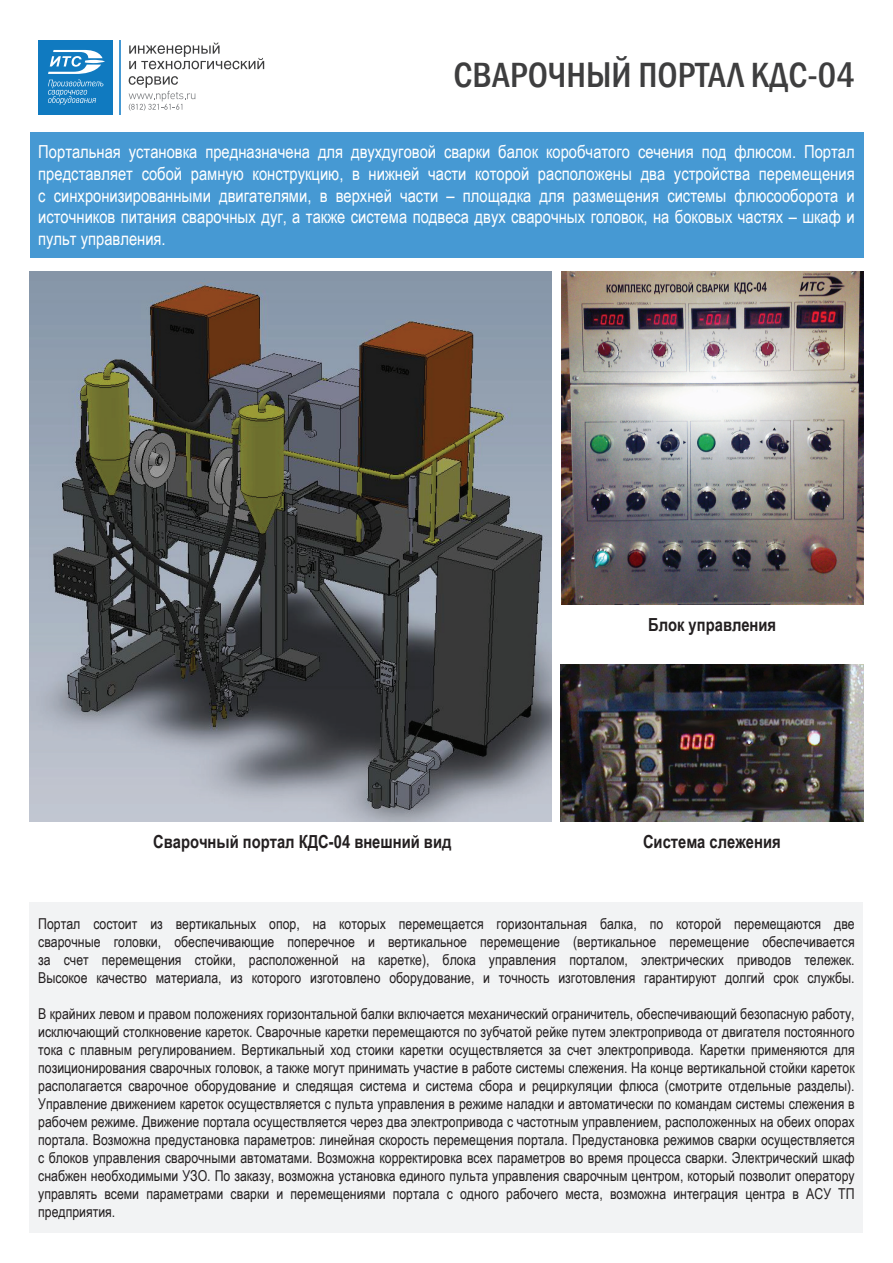
<style>
.page{position:relative;width:893px;height:1263px;background:#fff}
.page>*{position:absolute;margin:0;border:0;box-sizing:border-box;transform-origin:0 0}
.t1{font:500 condensed 36px "Franklin Gothic";color:#3e3e3f}
.t2{font:18px/21.6px "Arial Narrow";color:#fff;text-align:justify}
.t3{font:700 18px "Arial Narrow";color:#231f20}
.t4{font:15px/18px "Arial Narrow";color:#231f20;text-align:justify}
</style>
<div class="page">
<div style="left:38px;top:40px;width:75px;height:75px;background:#107ac0"></div>
<svg style="left:48px;top:80px;width:55px;height:25px"></svg>
<svg style="left:48px;top:50px;width:57px;height:24px"></svg>
<hr style="left:120px;top:40px;width:1px;height:75px;background:#4699d3">
<svg style="left:129px;top:42px;width:135px;height:27px"></svg>
<svg style="left:129px;top:76px;width:66px;height:35px"></svg>
<div style="left:30px;top:133px;width:833px;height:125px;background:#4699d3"></div>
<div style="left:30px;top:902px;width:833px;height:331px;background:#f2f3f4"></div>
<img style="left:30px;top:272px;width:522px;height:549px">
<img style="left:561px;top:271px;width:302px;height:333px">
<img style="left:560px;top:664px;width:303px;height:157px">
<h1 class="t1" style="left:454px;top:51px;width:403px">Сварочный портал КДС-04</h1>
<p class="t2" style="left:38px;top:141px;width:818px">Портальная установка предназначена для двухдуговой сварки балок коробчатого сечения под флюсом. Портал представляет собой рамную конструкцию, в нижней части которой расположены два устройства перемещения с синхронизированными двигателями, в верхней части – площадка для размещения системы флюсооборота и источников питания сварочных дуг, а также система подвеса двух сварочных головок, на боковых частях – шкаф и пульт управления.</p>
<p class="t3" style="left:648px;top:611px;width:130px">Блок управления</p>
<p class="t3" style="left:153px;top:827px;width:300px">Сварочный портал КДС-04 внешний вид</p>
<p class="t3" style="left:643px;top:827px;width:139px">Система слежения</p>
<p class="t4" style="left:38px;top:914px;width:818px">Портал состоит из вертикальных опор, на которых перемещается горизонтальная балка, по которой перемещаются две сварочные головки, обеспечивающие поперечное и вертикальное перемещение (вертикальное перемещение обеспечивается за счет перемещения стойки, расположенной на каретке), блока управления порталом, электрических приводов тележек.<br>Высокое качество материала, из которого изготовлено оборудование, и точность изготовления гарантируют долгий срок службы.</p>
<p class="t4" style="left:38px;top:1004px;width:818px">В крайних левом и правом положениях горизонтальной балки включается механический ограничитель, обеспечивающий безопасную работу, исключающий столкновение кареток. Сварочные каретки перемещаются по зубчатой рейке путем электропривода от двигателя постоянного тока с плавным регулированием. Вертикальный ход стоики каретки осуществляется за счет электропривода. Каретки применяются для позиционирования сварочных головок, а также могут принимать участие в работе системы слежения. На конце вертикальной стойки кареток располагается сварочное оборудование и следящая система и система сбора и рециркуляции флюса (смотрите отдельные разделы).<br>Управление движением кареток осуществляется с пульта управления в режиме наладки и автоматически по командам системы слежения в рабочем режиме. Движение портала осуществляется через два электропривода с частотным управлением, расположенных на обеих опорах портала. Возможна предустановка параметров: линейная скорость перемещения портала. Предустановка режимов сварки осуществляется с блоков управления сварочными автоматами. Возможна корректировка всех параметров во время процесса сварки. Электрический шкаф снабжен необходимыми УЗО. По заказу, возможна установка единого пульта управления сварочным центром, который позволит оператору управлять всеми параметрами сварки и перемещениями портала с одного рабочего места, возможна интеграция центра в АСУ ТП предприятия.</p>
</div>
